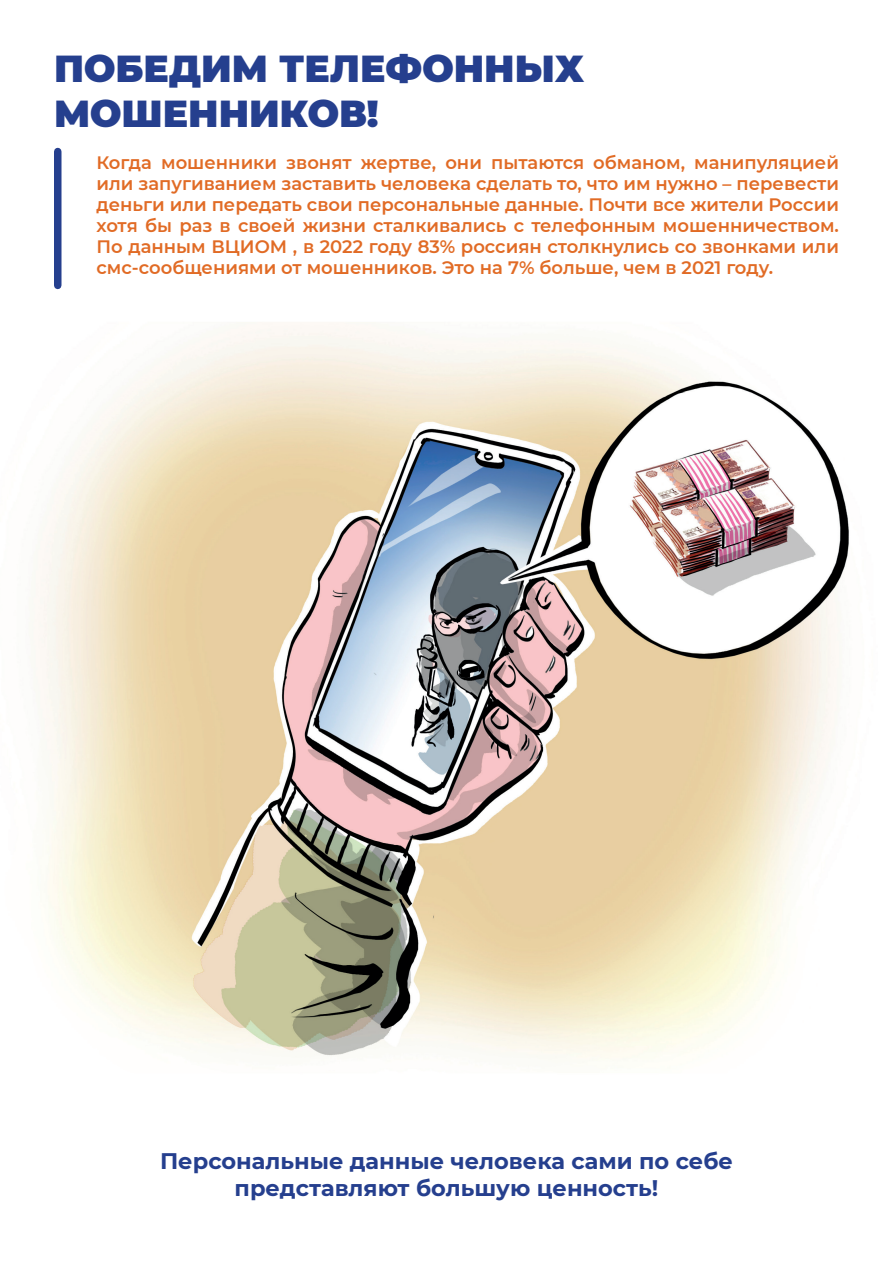
<style>
.page{position:relative;width:893px;height:1263px;background:#fff}
.page>*{position:absolute;margin:0;border:0;box-sizing:border-box;transform-origin:0 0}
.t1{font:900 37.5px/45px "Montserrat";color:#253f8e}
.t2{font:700 22.5px/27px "Montserrat";color:#253f8e;text-align:center}
.t3{font:600 18px/21px "Montserrat";color:#e16b25;text-align:justify}
</style>
<div class="page">
<div style="left:54px;top:152px;width:8px;height:133px;background:#253f8e"></div>
<img style="left:31px;top:322px;width:818px;height:741px">
<h1 class="t1" style="left:54px;top:44px;width:532px">ПОБЕДИМ ТЕЛЕФОННЫХ<br>МОШЕННИКОВ!</h1>
<p class="t3" style="left:97px;top:152px;width:744px">Когда мошенники звонят жертве, они пытаются обманом, манипуляцией или запугиванием заставить человека сделать то, что им нужно – перевести деньги или передать свои персональные данные. Почти все жители России хотя бы раз в своей жизни сталкивались с телефонным мошенничеством.<br>По данным ВЦИОМ , в 2022 году 83% россиян столкнулись со звонками или смс-сообщениями от мошенников. Это на 7% больше, чем в 2021 году.</p>
<p class="t2" style="left:160px;top:1146px;width:574px">Персональные данные человека сами по себе представляют большую ценность!</p>
</div>
